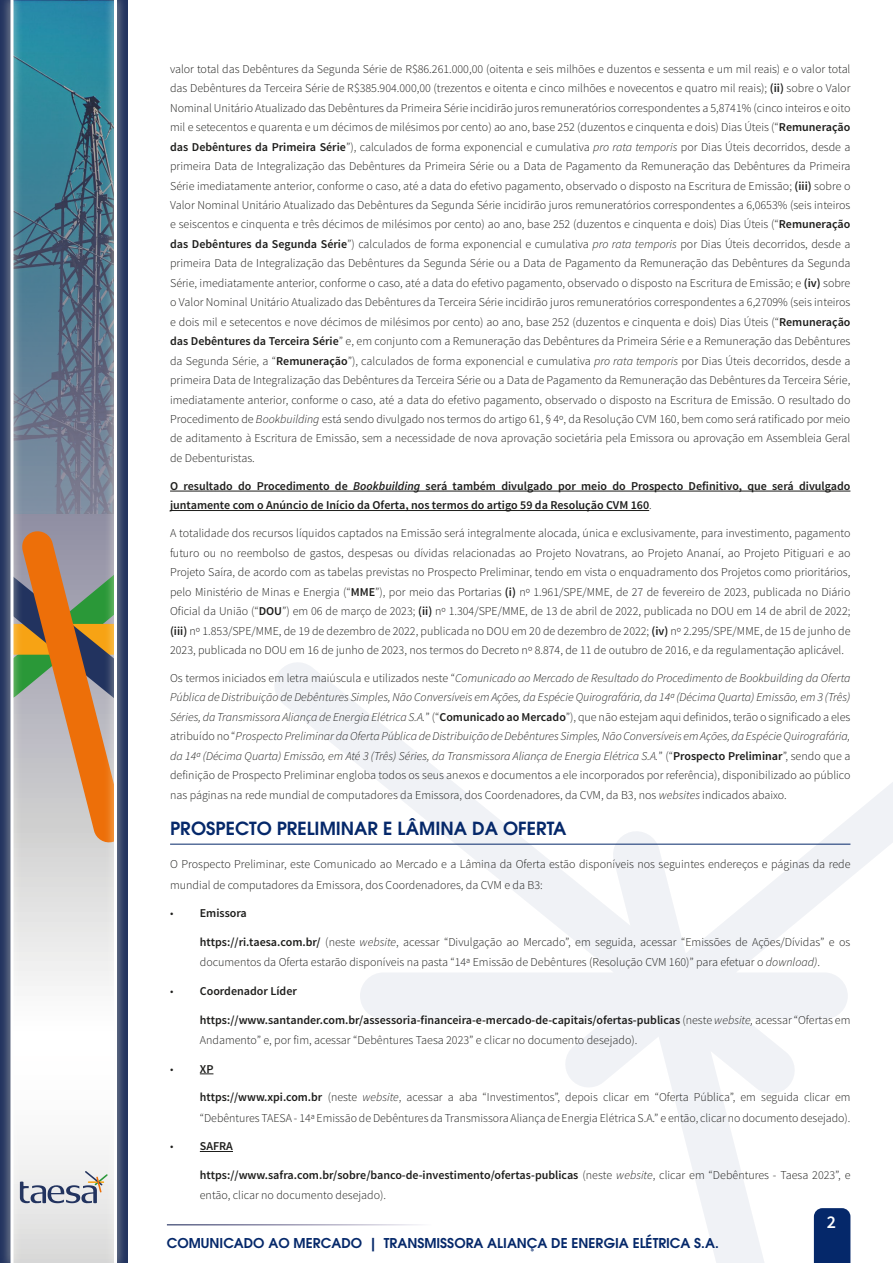
<style>
.page{position:relative;width:893px;height:1263px;background:#fff}
.page>*{position:absolute;margin:0;border:0;box-sizing:border-box;transform-origin:0 0}
.t1{font:600 18px "ITC Avant Garde Pro";color:#05286a}
.t2{font:600 18px "Source Sans Pro";color:#fff}
.t3{font:600 13.5px "ITC Avant Garde Pro";color:#05286a}
.t4{font:300 12px/19.5px "Source Sans Pro";color:#1d1d1b}
.t5{font:italic 300 12px/19.5px "Source Sans Pro";color:#1d1d1b;text-align:justify}
.t6{font:600 12px/19.5px "Source Sans Pro";color:#1d1d1b}
.s1{font-weight:600}
.s2{font-style:italic}
.s3{font-weight:300}
.s4{font-style:normal}
.s5{font-weight:600;font-style:normal}
</style>
<div class="page">
<img style="left:0;top:0;width:128px;height:1263px">
<hr style="left:114px;top:0;width:3px;height:1263px;background:#fff">
<svg style="left:10px;top:0;width:4px;height:1263px"></svg>
<svg style="left:271px;top:662px;width:622px;height:601px"></svg>
<div style="left:814px;top:1208px;width:36px;height:55px;background:#05286a"></div>
<hr style="left:167px;top:1224px;width:265px;height:1px;background:#fff">
<hr style="left:170px;top:491px;width:680px;height:1px;background:#1d1d1b">
<hr style="left:170px;top:510px;width:479px;height:1px;background:#1d1d1b">
<hr style="left:170px;top:844px;width:680px;height:1px;background:#05286a">
<svg style="left:200px;top:1073px;width:13px;height:1px"></svg>
<hr style="left:200px;top:1151px;width:33px;height:1px;background:#1d1d1b">
<p class="t4" style="left:170px;top:59px;width:682px;text-align:justify">valor total das Debêntures da Segunda Série de R$86.261.000,00 (oitenta e seis milhões e duzentos e sessenta e um mil reais) e o valor total das Debêntures da Terceira Série de R$385.904.000,00 (trezentos e oitenta e cinco milhões e novecentos e quatro mil reais); <span class="s1">(ii)</span> sobre o Valor Nominal Unitário Atualizado das Debêntures da Primeira Série incidirão juros remuneratórios correspondentes a 5,8741% (cinco inteiros e oito mil e setecentos e quarenta e um décimos de milésimos por cento) ao ano, base 252 (duzentos e cinquenta e dois) Dias Úteis (“<span class="s1">Remuneração das Debêntures da Primeira Série</span>”), calculados de forma exponencial e cumulativa <span class="s2">pro rata temporis</span> por Dias Úteis decorridos, desde a primeira Data de Integralização das Debêntures da Primeira Série ou a Data de Pagamento da Remuneração das Debêntures da Primeira Série imediatamente anterior, conforme o caso, até a data do efetivo pagamento, observado o disposto na Escritura de Emissão; <span class="s1">(iii)</span> sobre o Valor Nominal Unitário Atualizado das Debêntures da Segunda Série incidirão juros remuneratórios correspondentes a 6,0653% (seis inteiros e seiscentos e cinquenta e três décimos de milésimos por cento) ao ano, base 252 (duzentos e cinquenta e dois) Dias Úteis (“<span class="s1">Remuneração das Debêntures da Segunda Série</span>”) calculados de forma exponencial e cumulativa <span class="s2">pro rata temporis</span> por Dias Úteis decorridos, desde a primeira Data de Integralização das Debêntures da Segunda Série ou a Data de Pagamento da Remuneração das Debêntures da Segunda Série, imediatamente anterior, conforme o caso, até a data do efetivo pagamento, observado o disposto na Escritura de Emissão; e <span class="s1">(iv)</span> sobre o Valor Nominal Unitário Atualizado das Debêntures da Terceira Série incidirão juros remuneratórios correspondentes a 6,2709% (seis inteiros e dois mil e setecentos e nove décimos de milésimos por cento) ao ano, base 252 (duzentos e cinquenta e dois) Dias Úteis (“<span class="s1">Remuneração das Debêntures da Terceira Série</span>” e, em conjunto com a Remuneração das Debêntures da Primeira Série e a Remuneração das Debêntures da Segunda Série, a “<span class="s1">Remuneração</span>”), calculados de forma exponencial e cumulativa <span class="s2">pro rata temporis</span> por Dias Úteis decorridos, desde a primeira Data de Integralização das Debêntures da Terceira Série ou a Data de Pagamento da Remuneração das Debêntures da Terceira Série, imediatamente anterior, conforme o caso, até a data do efetivo pagamento, observado o disposto na Escritura de Emissão. O resultado do Procedimento de <span class="s2">Bookbuilding</span> está sendo divulgado nos termos do artigo 61, § 4º, da Resolução CVM 160, bem como será ratificado por meio de aditamento à Escritura de Emissão, sem a necessidade de nova aprovação societária pela Emissora ou aprovação em Assembleia Geral de Debenturistas.</p>
<p class="t6" style="left:170px;top:476px;width:682px">O resultado do Procedimento de <span class="s2">Bookbuilding</span> será também divulgado por meio do Prospecto Definitivo, que será divulgado juntamente com o Anúncio de Início da Oferta, nos termos do artigo 59 da Resolução CVM 160<span class="s3">.</span></p>
<p class="t4" style="left:170px;top:524px;width:682px;text-align:justify">A totalidade dos recursos líquidos captados na Emissão será integralmente alocada, única e exclusivamente, para investimento, pagamento futuro ou no reembolso de gastos, despesas ou dívidas relacionadas ao Projeto Novatrans, ao Projeto Ananaí, ao Projeto Pitiguari e ao Projeto Saíra, de acordo com as tabelas previstas no Prospecto Preliminar, tendo em vista o enquadramento dos Projetos como prioritários, pelo Ministério de Minas e Energia (“<span class="s1">MME</span>”), por meio das Portarias <span class="s1">(i)</span> nº 1.961/SPE/MME, de 27 de fevereiro de 2023, publicada no Diário Oficial da União (“<span class="s1">DOU</span>”) em 06 de março de 2023; <span class="s1">(ii)</span> nº 1.304/SPE/MME, de 13 de abril de 2022, publicada no DOU em 14 de abril de 2022; <span class="s1">(iii)</span> nº 1.853/SPE/MME, de 19 de dezembro de 2022, publicada no DOU em 20 de dezembro de 2022; <span class="s1">(iv)</span> nº 2.295/SPE/MME, de 15 de junho de 2023, publicada no DOU em 16 de junho de 2023, nos termos do Decreto nº 8.874, de 11 de outubro de 2016, e da regulamentação aplicável.</p>
<p class="t5" style="left:170px;top:668px;width:682px"><span class="s4">Os termos iniciados em letra maiúscula e utilizados neste “</span>Comunicado ao Mercado de Resultado do Procedimento de Bookbuilding da Oferta Pública de Distribuição de Debêntures Simples, Não Conversíveis em Ações, da Espécie Quirografária, da 14ª (Décima Quarta) Emissão, em 3 (Três)<br>Séries, da Transmissora Aliança de Energia Elétrica S.A.<span class="s4">” (“</span><span class="s5">Comunicado ao Mercado</span><span class="s4">”), que não estejam aqui definidos, terão o significado a eles atribuído no “</span>Prospecto Preliminar da Oferta Pública de Distribuição de Debêntures Simples, Não Conversíveis em Ações, da Espécie Quirografária, da 14ª (Décima Quarta) Emissão, em Até 3 (Três) Séries, da Transmissora Aliança de Energia Elétrica S.A.<span class="s4">” (“</span><span class="s5">Prospecto Preliminar</span><span class="s4">”, sendo que a definição de Prospecto Preliminar engloba todos os seus anexos e documentos a ele incorporados por referência), disponibilizado ao público nas páginas na rede mundial de computadores da Emissora, dos Coordenadores, da CVM, da B3, nos</span> websites <span class="s4">indicados abaixo.</span></p>
<h1 class="t1" style="left:170px;top:816px;width:398px">PROSPECTO PRELIMINAR E LÂMINA DA OFERTA</h1>
<p class="t4" style="left:170px;top:854px;width:682px;line-height:20.2px">O Prospecto Preliminar, este Comunicado ao Mercado e a Lâmina da Oferta estão disponíveis nos seguintes endereços e páginas da rede mundial de computadores da Emissora, dos Coordenadores, da CVM e da B3:</p>
<p class="t6" style="left:170px;top:904px;width:78px"><span class="s3">•</span> Emissora</p>
<p class="t4" style="left:200px;top:932px;width:652px;line-height:20.2px"><span class="s1">https://ri.taesa.com.br/</span> (neste <span class="s2">website</span>, acessar “Divulgação ao Mercado”, em seguida, acessar “Emissões de Ações/Dívidas” e os documentos da Oferta estarão disponíveis na pasta “14ª Emissão de Debêntures (Resolução CVM 160)” para efetuar o <span class="s2">download)</span>.</p>
<p class="t6" style="left:170px;top:982px;width:128px"><span class="s3">•</span> Coordenador Líder</p>
<p class="t4" style="left:200px;top:1010px;width:652px;line-height:20.2px"><span class="s1">https://www.santander.com.br/assessoria-financeira-e-mercado-de-capitais/ofertas-publicas</span> (neste <span class="s2">website,</span> acessar “Ofertas em<br>Andamento” e, por fim, acessar “Debêntures Taesa 2023” e clicar no documento desejado).</p>
<p class="t6" style="left:170px;top:1059px;width:45px"><span class="s3">•</span> XP</p>
<p class="t4" style="left:200px;top:1087px;width:652px;line-height:20.2px"><span class="s1">https://www.xpi.com.br</span> (neste <span class="s2">website</span>, acessar a aba “Investimentos”, depois clicar em “Oferta Pública”, em seguida clicar em “Debêntures TAESA - 14ª Emissão de Debêntures da Transmissora Aliança de Energia Elétrica S.A.” e então, clicar no documento desejado).</p>
<p class="t6" style="left:170px;top:1137px;width:64px"><span class="s3">•</span> SAFRA</p>
<p class="t4" style="left:200px;top:1165px;width:652px;line-height:20.2px"><span class="s1">https://www.safra.com.br/sobre/banco-de-investimento/ofertas-publicas</span> (neste <span class="s2">website</span>, clicar em “Debêntures - Taesa 2023”, e então, clicar no documento desejado).</p>
<p class="t3" style="left:167px;top:1234px;width:553px">COMUNICADO AO MERCADO | TRANSMISSORA ALIANÇA DE ENERGIA ELÉTRICA S.A.</p>
<h1 class="t2" style="left:827px;top:1211px;width:11px">2</h1>
</div>
